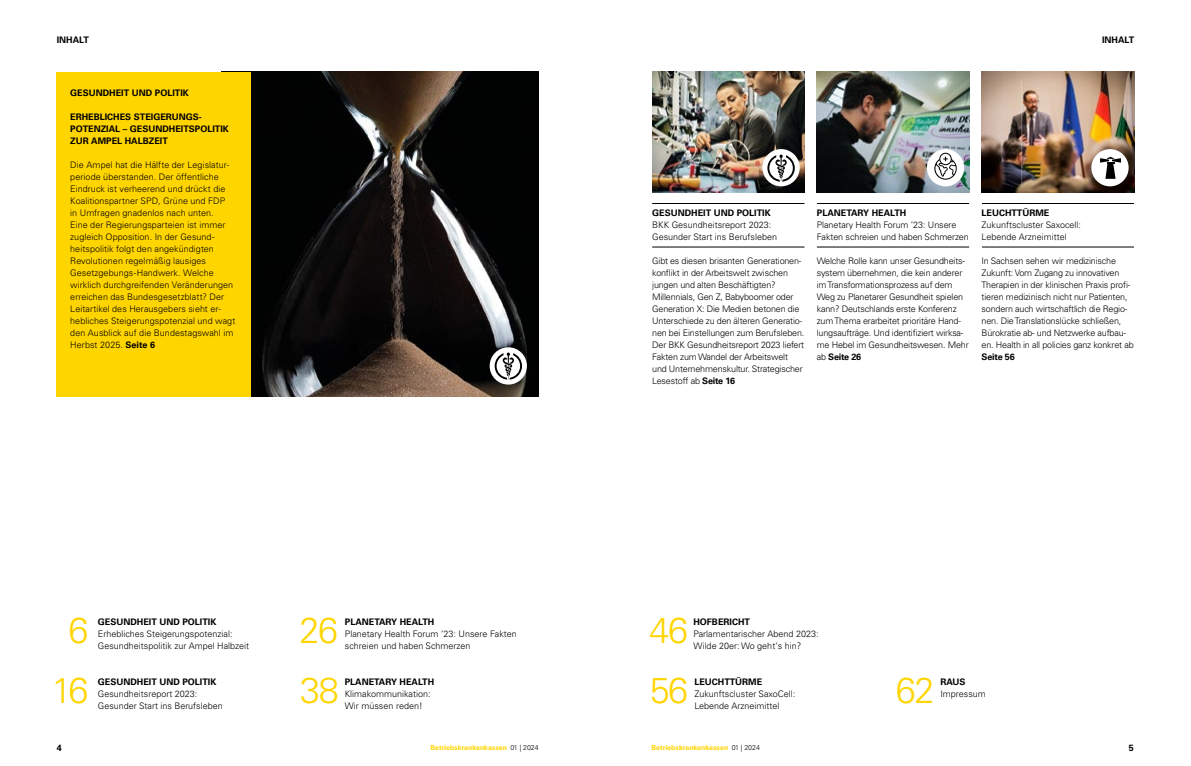
<style>
.page{position:relative;width:1191px;height:766px;background:#fff}
.page>*{position:absolute;margin:0;border:0;box-sizing:border-box;transform-origin:0 0}
.Inhaltsverzeichnis_Seitenzahl_gross{font:300 36px "Univers LT Pro 45";letter-spacing:-.04em;color:#ffd500}
.Inhaltsverzeichnis_Teasertexte{font:300 9px/12px "Univers LT Pro 45";letter-spacing:-.01em;color:#000}
.Inhaltsverzeichnis_Rubriktitel{font:700 9px "Univers LT Std";color:#000}
.Inhaltsverzeichnis_Teasertexte-2{font:700 9px/12px "Univers LT Std";color:#000}
.Rubriktitel{font:700 9px "Univers LT Std";color:#000}
.t1{font:700 7px "Univers LT Std";color:#ffd500}
.s1{font-family:"Univers LT Std";font-weight:700}
.s2{font-family:"Univers LT Pro 45";font-weight:300;color:#000}
</style>
<div class="page">
<img style="left:250px;top:72px;width:289px;height:324px">
<div style="left:56px;top:72px;width:194px;height:324px;background:#ffd500"></div>
<svg style="left:489px;top:347px;width:38px;height:37px"></svg>
<svg style="left:494px;top:352px;width:28px;height:27px"></svg>
<img style="left:981px;top:72px;width:153px;height:120px">
<img style="left:652px;top:72px;width:152px;height:120px">
<img style="left:816px;top:72px;width:153px;height:120px">
<hr style="left:982px;top:203px;width:152px;height:1px;background:#000">
<hr style="left:982px;top:247px;width:152px;height:1px;background:#000">
<hr style="left:652px;top:203px;width:152px;height:1px;background:#000">
<hr style="left:817px;top:203px;width:152px;height:1px;background:#000">
<hr style="left:652px;top:247px;width:152px;height:1px;background:#000">
<hr style="left:817px;top:247px;width:152px;height:1px;background:#000">
<div style="left:927px;top:149px;width:37px;height:37px;background:#fff;border-radius:50%"></div>
<div style="left:762px;top:149px;width:37px;height:37px;background:#fff;border-radius:50%"></div>
<div style="left:1091px;top:149px;width:37px;height:37px;background:#fff;border-radius:50%"></div>
<hr style="left:1022px;top:79px;width:1px;height:108px;background:#000;opacity:.25">
<hr style="left:1021px;top:79px;width:1px;height:107px;background:#fff">
<svg style="left:934px;top:153px;width:22px;height:27px"></svg>
<svg style="left:1100px;top:157px;width:21px;height:22px"></svg>
<svg style="left:767px;top:154px;width:27px;height:28px"></svg>
<p class="Rubriktitel" style="left:57px;top:34px;width:34px">INHALT</p>
<p class="Rubriktitel" style="left:1102px;top:34px;width:34px">INHALT</p>
<p class="Inhaltsverzeichnis_Rubriktitel" style="left:70px;top:88px;width:120px">GESUNDHEIT UND POLITIK</p>
<p class="Inhaltsverzeichnis_Teasertexte-2" style="left:70px;top:111px;width:160px">ERHEBLICHES STEIGERUNGS-<br>POTENZIAL – GESUNDHEITSPOLITIK<br>ZUR AMPEL HALBZEIT</p>
<p class="Inhaltsverzeichnis_Teasertexte" style="left:70px;top:159px;width:167px">Die Ampel hat die Hälfte der Legislatur&shy;periode überstanden. Der öffentliche Eindruck ist verheerend und drückt die Koalitionspartner SPD, Grüne und FDP<br>in Umfragen gnadenlos nach unten.<br>Eine der Regierungsparteien ist immer zugleich Opposition. In der Gesund&shy;heitspolitik folgt den angekündigten Revolutionen regelmäßig lausiges Gesetzgebungs-Handwerk. Welche wirklich durchgreifenden Veränderungen erreichen das Bundesgesetzblatt? Der Leitartikel des Herausgebers sieht er&shy;hebliches Steigerungspotenzial und wagt den Ausblick auf die Bundestagswahl im Herbst 2025. <span class="s1">Seite 6</span></p>
<p class="Inhaltsverzeichnis_Rubriktitel" style="left:652px;top:208px;width:120px">GESUNDHEIT UND POLITIK</p>
<p class="Inhaltsverzeichnis_Teasertexte" style="left:652px;top:219px;width:126px">BKK Gesundheitsreport 2023:<br>Gesunder Start ins Berufsleben</p>
<p class="Inhaltsverzeichnis_Rubriktitel" style="left:817px;top:208px;width:91px">PLANETARY HEALTH</p>
<p class="Inhaltsverzeichnis_Teasertexte" style="left:817px;top:219px;width:153px">Planetary Health Forum ’23: Unsere<br>Fakten schreien und haben Schmerzen</p>
<p class="Inhaltsverzeichnis_Teasertexte" style="left:652px;top:255px;width:154px">Gibt es diesen brisanten Generationen&shy;konflikt in der Arbeitswelt zwischen jungen und alten Beschäftigten?<br>Millennials, Gen Z, Babyboomer oder Generation X: Die Medien betonen die Unterschiede zu den älteren Generatio&shy;nen bei Einstellungen zum Berufsleben.<br>Der BKK Gesundheitsreport 2023 liefert Fakten zum Wandel der Arbeitswelt und Unternehmenskultur. Strategischer Lesestoff ab <span class="s1">Seite 16</span></p>
<p class="Inhaltsverzeichnis_Teasertexte" style="left:816px;top:255px;width:153px">Welche Rolle kann unser Gesundheits&shy;system übernehmen, die kein anderer im Transformationsprozess auf dem Weg zu Planetarer Gesundheit spielen kann? Deutschlands erste Konferenz zum Thema erarbeitet prioritäre Hand&shy;lungsaufträge. Und identifiziert wirksa&shy;me Hebel im Gesundheitswesen. Mehr ab <span class="s1">Seite 26</span></p>
<p class="Inhaltsverzeichnis_Rubriktitel" style="left:981px;top:208px;width:69px">LEUCHTTÜRME</p>
<p class="Inhaltsverzeichnis_Teasertexte" style="left:981px;top:219px;width:101px">Zukunftscluster Saxocell:<br>Lebende Arzneimittel</p>
<p class="Inhaltsverzeichnis_Teasertexte" style="left:981px;top:255px;width:154px">In Sachsen sehen wir medizinische Zukunft: Vom Zugang zu innovativen Therapien in der klinischen Praxis profi&shy;tieren medizinisch nicht nur Patienten, sondern auch wirtschaftlich die Regio&shy;nen. Die Translationslücke schließen, Bürokratie ab- und Netzwerke aufbau&shy;en. Health in all policies ganz konkret ab <span class="s1">Seite 56</span></p>
<p class="Inhaltsverzeichnis_Seitenzahl_gross" style="left:69px;top:607px;width:22px">6</p>
<p class="Inhaltsverzeichnis_Rubriktitel" style="left:98px;top:616px;width:120px">GESUNDHEIT UND POLITIK</p>
<p class="Inhaltsverzeichnis_Teasertexte" style="left:98px;top:627px;width:136px">Erhebliches Steigerungspotenzial:</p>
<p class="Inhaltsverzeichnis_Teasertexte" style="left:98px;top:639px;width:153px">Gesundheitspolitik zur Ampel Halbzeit</p>
<p class="Inhaltsverzeichnis_Seitenzahl_gross" style="left:299px;top:607px;width:40px">26</p>
<p class="Inhaltsverzeichnis_Rubriktitel" style="left:345px;top:616px;width:91px">PLANETARY HEALTH</p>
<p class="Inhaltsverzeichnis_Teasertexte" style="left:345px;top:627px;width:173px">Planetary Health Forum ’23: Unsere Fakten</p>
<p class="Inhaltsverzeichnis_Teasertexte" style="left:345px;top:639px;width:127px">schreien und haben Schmerzen</p>
<p class="Inhaltsverzeichnis_Seitenzahl_gross" style="left:649px;top:607px;width:40px">46</p>
<p class="Inhaltsverzeichnis_Rubriktitel" style="left:693px;top:616px;width:58px">HOFBERICHT</p>
<p class="Inhaltsverzeichnis_Teasertexte" style="left:693px;top:627px;width:127px">Parlamentarischer Abend 2023:</p>
<p class="Inhaltsverzeichnis_Teasertexte" style="left:693px;top:639px;width:109px">Wilde 20er: Wo geht‘s hin?</p>
<p class="Inhaltsverzeichnis_Seitenzahl_gross" style="left:52px;top:668px;width:38px">16</p>
<p class="Inhaltsverzeichnis_Rubriktitel" style="left:98px;top:676px;width:120px">GESUNDHEIT UND POLITIK</p>
<p class="Inhaltsverzeichnis_Teasertexte" style="left:98px;top:687px;width:101px">Gesundheitsreport 2023:</p>
<p class="Inhaltsverzeichnis_Teasertexte" style="left:98px;top:699px;width:126px">Gesunder Start ins Berufsleben</p>
<p class="Inhaltsverzeichnis_Seitenzahl_gross" style="left:300px;top:668px;width:40px">38</p>
<p class="Inhaltsverzeichnis_Rubriktitel" style="left:345px;top:676px;width:91px">PLANETARY HEALTH</p>
<p class="Inhaltsverzeichnis_Teasertexte" style="left:345px;top:687px;width:87px">Klimakommunikation:</p>
<p class="Inhaltsverzeichnis_Teasertexte" style="left:345px;top:699px;width:79px">Wir müssen reden!</p>
<p class="Inhaltsverzeichnis_Rubriktitel" style="left:694px;top:676px;width:69px">LEUCHTTÜRME</p>
<p class="Inhaltsverzeichnis_Teasertexte" style="left:694px;top:687px;width:102px">Zukunftscluster SaxoCell:</p>
<p class="Inhaltsverzeichnis_Seitenzahl_gross" style="left:649px;top:668px;width:40px">56</p>
<p class="Inhaltsverzeichnis_Teasertexte" style="left:694px;top:699px;width:87px">Lebende Arzneimittel</p>
<p class="Inhaltsverzeichnis_Seitenzahl_gross" style="left:895px;top:668px;width:40px">62</p>
<p class="Inhaltsverzeichnis_Rubriktitel" style="left:940px;top:676px;width:27px">RAUS</p>
<p class="Inhaltsverzeichnis_Teasertexte" style="left:940px;top:687px;width:47px">Impressum</p>
<p class="Inhaltsverzeichnis_Teasertexte-2" style="left:57px;top:741px;width:7px">4</p>
<p class="t1" style="left:430px;top:742px;width:110px">Betriebskrankenkassen <span class="s2">01 | 2024</span></p>
<p class="t1" style="left:651px;top:742px;width:110px">Betriebskrankenkassen <span class="s2">01 | 2024</span></p>
<p class="Inhaltsverzeichnis_Teasertexte-2" style="left:1128px;top:741px;width:7px">5</p>
</div>
